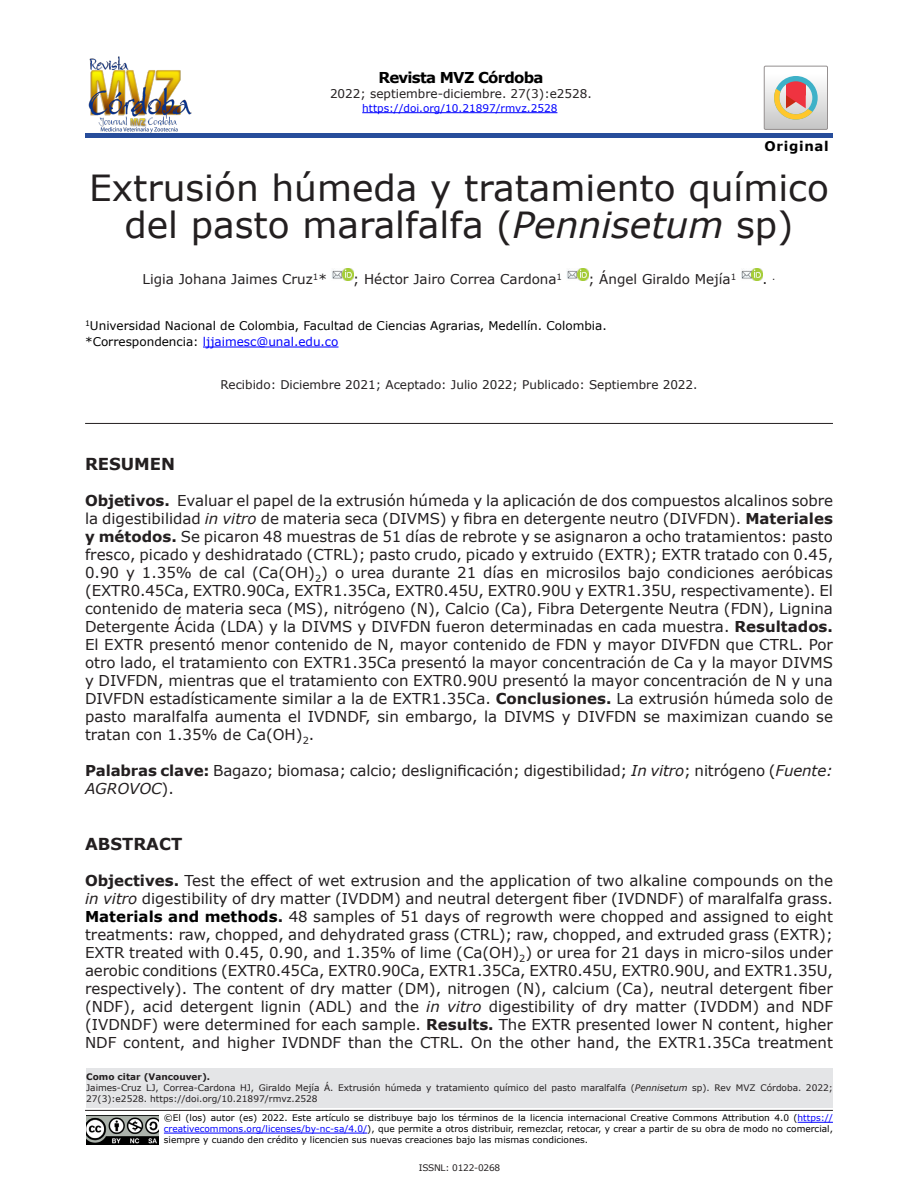
<style>
.page{position:relative;width:918px;height:1188px;background:#fff}
.page>*{position:absolute;margin:0;border:0;box-sizing:border-box;transform-origin:0 0}
.T1{font:36px/37.5px "Verdana";color:#231f20;text-align:center}
.t1{font:700 16.5px "Verdana";color:#231f20}
.t2{font:15px/18px "Verdana";color:#231f20;text-align:justify}
.t3{font:700 15px "Verdana";letter-spacing:-.05em;color:#000}
.Autores{font:13.5px "Verdana";color:#231f20}
.t4{font:700 13.35px "Verdana";letter-spacing:.05em;color:#000}
.Recibido{font:12px "Verdana";color:#231f20}
.Filiación{font:12px "Verdana";color:#000}
.Filiación-2{font:12px "Verdana";color:#00f}
.t5{font:10.5px "Verdana";color:#00f}
.t6{font:9px/10.8px "Verdana";color:#000;text-align:justify}
.t7{font:9px/10.8px "Verdana";color:#231f20}
.t8{font:9px "Verdana";letter-spacing:-.025em;color:#231f20}
.s1{font-style:italic}
.s2{color:#000}
.s3{font-weight:700}
.s4{font-weight:700;color:#000}
.s5{color:#00f}
</style>
<div class="page">
<hr style="left:85px;top:1110px;width:748px;height:1px;background:#231f20">
<div style="left:86px;top:1068px;width:747px;height:39px;background:#e4e5e7"></div>
<hr style="left:85px;top:134px;width:748px;height:4px;background:#274d9b">
<hr style="left:798px;top:1122px;width:35px;height:1px;background:#00f">
<hr style="left:164px;top:1133px;width:203px;height:1px;background:#00f">
<img style="left:86px;top:1116px;width:73px;height:29px">
<hr style="left:362px;top:112px;width:195px;height:1px;background:#00f">
<img style="left:85px;top:56px;width:110px;height:78px">
<svg style="left:764px;top:66px;width:64px;height:63px"></svg>
<hr style="left:203px;top:347px;width:136px;height:1px;background:#00f">
<svg style="left:332px;top:269px;width:22px;height:11px"></svg>
<svg style="left:567px;top:269px;width:22px;height:11px"></svg>
<svg style="left:741px;top:269px;width:22px;height:11px"></svg>
<hr style="left:85px;top:423px;width:748px;height:1px;background:#231f20">
<p class="t3" style="left:378px;top:66px;width:167px">Revista MVZ Córdoba</p>
<p class="Recibido" style="left:330px;top:85px;width:263px">2022; septiembre-diciembre. 27(3):e2528.</p>
<p class="t5" style="left:362px;top:101px;width:197px">https://doi.org/10.21897/rmvz.2528</p>
<p class="t4" style="left:765px;top:137px;width:66px">Original</p>
<p class="T1" style="left:89px;top:169px;width:741px">Extrusión húmeda y tratamiento químico del pasto maralfalfa (<span class="s1">Pennisetum</span> sp)</p>
<p class="Autores" style="left:143px;top:270px;width:186px">Ligia Johana Jaimes Cruz<sup>1</sup>*</p>
<p class="Autores" style="left:353px;top:270px;width:210px">; Héctor Jairo Correa Cardona<sup>1</sup></p>
<p class="Autores" style="left:588px;top:270px;width:149px">; Ángel Giraldo Mejía<sup>1</sup></p>
<p class="Autores" style="left:763px;top:270px;width:14px">. <sup>.</sup></p>
<p class="Filiación" style="left:85px;top:317px;width:523px"><sup>1</sup>Universidad Nacional de Colombia, Facultad de Ciencias Agrarias, Medellín. Colombia.</p>
<p class="Filiación-2" style="left:85px;top:333px;width:255px"><span class="s2">*Correspondencia:</span> ljjaimesc@unal.edu.co</p>
<p class="Recibido" style="left:220px;top:377px;width:479px">Recibido: Diciembre 2021; Aceptado: Julio 2022; Publicado: Septiembre 2022.</p>
<p class="t1" style="left:85px;top:452px;width:92px">RESUMEN</p>
<p class="t2" style="left:85px;top:491px;width:750px"><span class="s3">Objetivos.</span> Evaluar el papel de la extrusión húmeda y la aplicación de dos compuestos alcalinos sobre la digestibilidad <span class="s1">in vitro</span> de materia seca (DIVMS) y fibra en detergente neutro (DIVFDN). <span class="s3">Materiales y métodos.</span> Se picaron 48 muestras de 51 días de rebrote y se asignaron a ocho tratamientos: pasto fresco, picado y deshidratado (CTRL); pasto crudo, picado y extruido (EXTR); EXTR tratado con 0.45, 0.90 y 1.35% de cal (Ca(OH)<sub>2</sub>) o urea durante 21 días en microsilos bajo condiciones aeróbicas (EXTR0.45Ca, EXTR0.90Ca, EXTR1.35Ca, EXTR0.45U, EXTR0.90U y EXTR1.35U, respectivamente). El contenido de materia seca (MS), nitrógeno (N), Calcio (Ca), Fibra Detergente Neutra (FDN), Lignina Detergente Ácida (LDA) y la DIVMS y DIVFDN fueron determinadas en cada muestra. <span class="s3">Resultados.<br></span>El EXTR presentó menor contenido de N, mayor contenido de FDN y mayor DIVFDN que CTRL. Por otro lado, el tratamiento con EXTR1.35Ca presentó la mayor concentración de Ca y la mayor DIVMS y DIVFDN, mientras que el tratamiento con EXTR0.90U presentó la mayor concentración de N y una DIVFDN estadísticamente similar a la de EXTR1.35Ca. <span class="s3">Conclusiones.</span> La extrusión húmeda solo de pasto maralfalfa aumenta el IVDNDF, sin embargo, la DIVMS y DIVFDN se maximizan cuando se tratan con 1.35% de Ca(OH)<sub>2</sub>.</p>
<p class="t2" style="left:85px;top:761px;width:749px"><span class="s3">Palabras clave:</span> Bagazo; biomasa; calcio; deslignificación; digestibilidad; <span class="s1">In vitro</span>; nitrógeno (<span class="s1">Fuente:<br>AGROVOC</span>).</p>
<p class="t1" style="left:85px;top:832px;width:99px">ABSTRACT</p>
<p class="t2" style="left:85px;top:871px;width:750px"><span class="s3">Objectives.</span> Test the effect of wet extrusion and the application of two alkaline compounds on the <span class="s1">in vitro</span> digestibility of dry matter (IVDDM) and neutral detergent fiber (IVDNDF) of maralfalfa grass.<br><span class="s4">Materials and methods</span><span class="s3">.</span> 48 samples of 51 days of regrowth were chopped and assigned to eight treatments: raw, chopped, and dehydrated grass (CTRL); raw, chopped, and extruded grass (EXTR); EXTR treated with 0.45, 0.90, and 1.35% of lime (Ca(OH)<sub>2</sub>) or urea for 21 days in micro-silos under aerobic conditions (EXTR0.45Ca, EXTR0.90Ca, EXTR1.35Ca, EXTR0.45U, EXTR0.90U, and EXTR1.35U, respectively). The content of dry matter (DM), nitrogen (N), calcium (Ca), neutral detergent fiber (NDF), acid detergent lignin (ADL) and the <span class="s1">in vitro</span> digestibility of dry matter (IVDDM) and NDF (IVDNDF) were determined for each sample. <span class="s3">Results.</span> The EXTR presented lower N content, higher NDF content, and higher IVDNDF than the CTRL. On the other hand, the EXTR1.35Ca treatment</p>
<p class="t7" style="left:86px;top:1071px;width:748px"><span class="s3">Como citar (Vancouver).<br></span>Jaimes-Cruz LJ, Correa-Cardona HJ, Giraldo Mejía Á. Extrusión húmeda y tratamiento químico del pasto maralfalfa (<span class="s1">Pennisetum</span> sp). Rev MVZ Córdoba. 2022;<br>27(3):e2528. https://doi.org/10.21897/rmvz.2528</p>
<p class="t6" style="left:164px;top:1113px;width:671px">©El (los) autor (es) 2022. Este artículo se distribuye bajo los términos de la licencia internacional Creative Commons Attribution 4.0 (<span class="s5">https:// creativecommons.org/licenses/by-nc-sa/4.0/</span>), que permite a otros distribuir, remezclar, retocar, y crear a partir de su obra de modo no comercial, siempre y cuando den crédito y licencien sus nuevas creaciones bajo las mismas condiciones.</p>
<p class="t8" style="left:419px;top:1161px;width:83px">ISSNL: 0122-0268</p>
</div>
